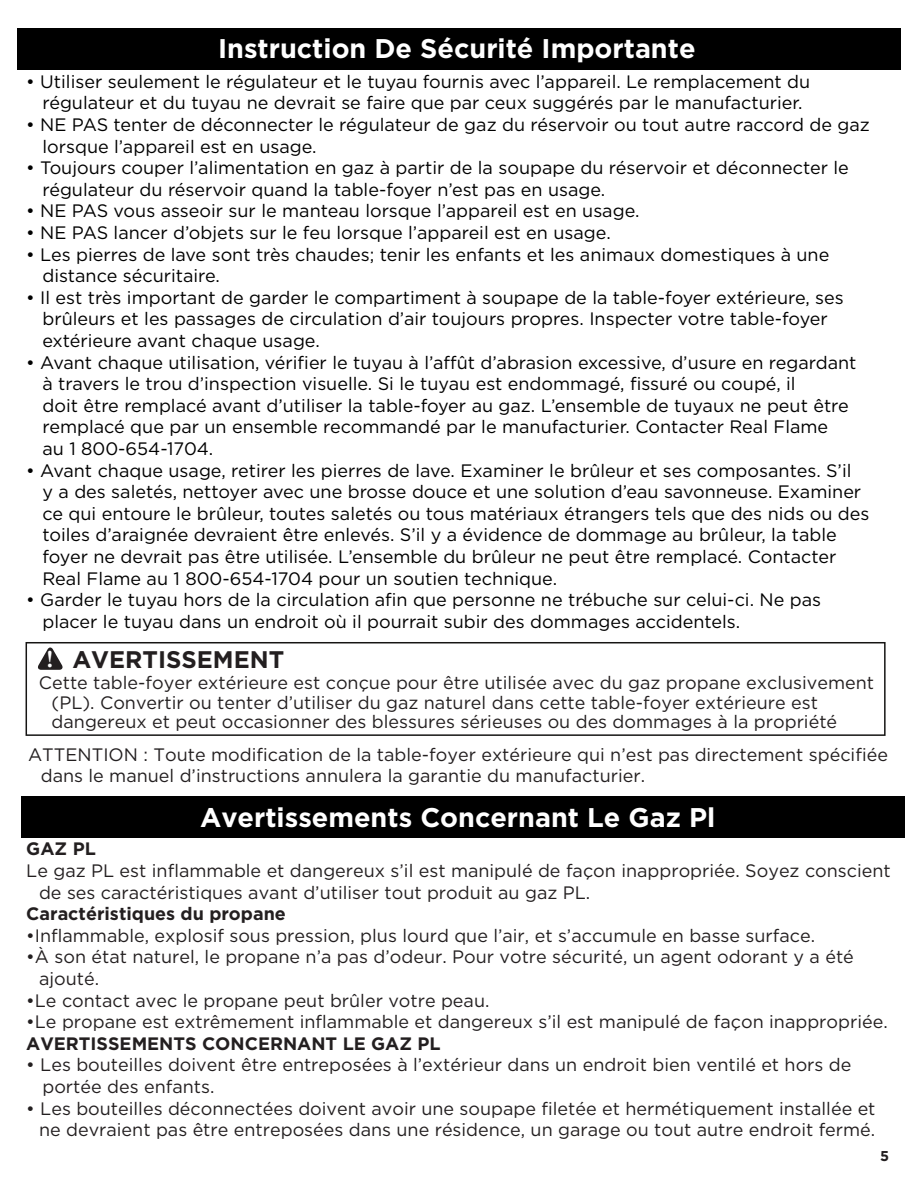
<style>
.page{position:relative;width:918px;height:1188px;background:#fff}
.page>*{position:absolute;margin:0;border:0;box-sizing:border-box;transform-origin:0 0}
.t1{font:700 27px "Gotham";color:#fff}
.t2{font:700 24px "Gotham";color:#231f20}
.t3{font:18px/21.6px "Gotham";color:#000}
.t4{font:18px/21.6px "Gotham";color:#231f20}
.t5{font:700 18px "Gotham";color:#231f20}
.t6{font:700 14.25px "Gotham";color:#231f20}
.s1{font-family:"Iskoola Pota";font-size:24.3px;color:#fff}
</style>
<div class="page">
<div style="left:17px;top:28px;width:884px;height:42px;background:#000"></div>
<div style="left:21px;top:796px;width:884px;height:42px;background:#000"></div>
<svg style="left:38px;top:647px;width:25px;height:23px"></svg>
<div style="left:26px;top:642px;width:860px;height:94px;border:2px solid #161514"></div>
<h1 class="t1" style="left:218px;top:30px;width:479px">Instruction De Sécurité Importante</h1>
<p class="t3" style="left:26px;top:70px;width:785px;text-align:center">• Utiliser seulement le régulateur et le tuyau fournis avec l’appareil. Le remplacement du régulateur et du tuyau ne devrait se faire que par ceux suggérés par le manufacturier.</p>
<p class="t3" style="left:42px;top:113px;width:829px;text-indent:-16px">• NE PAS tenter de déconnecter le régulateur de gaz du réservoir ou tout autre raccord de gaz lorsque l’appareil est en usage.</p>
<p class="t3" style="left:42px;top:157px;width:808px;text-indent:-16px">• Toujours couper l’alimentation en gaz à partir de la soupape du réservoir et déconnecter le régulateur du réservoir quand la table-foyer n’est pas en usage.</p>
<p class="t3" style="left:26px;top:200px;width:615px">• NE PAS vous asseoir sur le manteau lorsque l’appareil est en usage.</p>
<p class="t3" style="left:26px;top:221px;width:586px">• NE PAS lancer d’objets sur le feu lorsque l’appareil est en usage.</p>
<p class="t3" style="left:42px;top:243px;width:788px;text-indent:-16px">• Les pierres de lave sont très chaudes; tenir les enfants et les animaux domestiques à une distance sécuritaire.</p>
<p class="t3" style="left:42px;top:286px;width:803px;text-indent:-16px">• Il est très important de garder le compartiment à soupape de la table-foyer extérieure, ses brûleurs et les passages de circulation d’air toujours propres. Inspecter votre table-foyer extérieure avant chaque usage.</p>
<p class="t3" style="left:42px;top:351px;width:816px;text-indent:-16px">• Avant chaque utilisation, vérifier le tuyau à l’affût d’abrasion excessive, d’usure en regardant à travers le trou d’inspection visuelle. Si le tuyau est endommagé, fissuré ou coupé, il<br>doit être remplacé avant d’utiliser la table-foyer au gaz. L’ensemble de tuyaux ne peut être remplacé que par un ensemble recommandé par le manufacturier. Contacter Real Flame<br>au 1 800-654-1704.</p>
<p class="t3" style="left:42px;top:459px;width:829px;text-indent:-16px">• Avant chaque usage, retirer les pierres de lave. Examiner le brûleur et ses composantes. S’il<br>y a des saletés, nettoyer avec une brosse douce et une solution d’eau savonneuse. Examiner ce qui entoure le brûleur, toutes saletés ou tous matériaux étrangers tels que des nids ou des toiles d’araignée devraient être enlevés. S’il y a évidence de dommage au brûleur, la table foyer ne devrait pas être utilisée. L’ensemble du brûleur ne peut être remplacé. Contacter Real Flame au 1 800-654-1704 pour un soutien technique.</p>
<p class="t3" style="left:42px;top:589px;width:780px;text-indent:-16px">• Garder le tuyau hors de la circulation afin que personne ne trébuche sur celui-ci. Ne pas placer le tuyau dans un endroit où il pourrait subir des dommages accidentels.</p>
<h2 class="t2" style="left:47px;top:644px;width:239px"><span class="s1">!</span> AVERTISSEMENT</h2>
<p class="t4" style="left:52px;top:673px;width:824px;line-height:19.5px;text-indent:-13px">Cette table-foyer extérieure est conçue pour être utilisée avec du gaz propane exclusivement (PL). Convertir ou tenter d’utiliser du gaz naturel dans cette table-foyer extérieure est dangereux et peut occasionner des blessures sérieuses ou des dommages à la propriété</p>
<p class="t4" style="left:41px;top:743px;width:849px;text-indent:-13px">ATTENTION : Toute modification de la table-foyer extérieure qui n’est pas directement spécifiée dans le manuel d’instructions annulera la garantie du manufacturier.</p>
<h1 class="t1" style="left:200px;top:799px;width:517px">Avertissements Concernant Le Gaz Pl</h1>
<p class="t5" style="left:26px;top:837px;width:71px">GAZ PL</p>
<p class="t4" style="left:39px;top:860px;width:853px;text-indent:-13px">Le gaz PL est inflammable et dangereux s’il est manipulé de façon inappropriée. Soyez conscient de ses caractéristiques avant d’utiliser tout produit au gaz PL.</p>
<p class="t5" style="left:26px;top:902px;width:261px">Caractéristiques du propane</p>
<p class="t4" style="left:26px;top:924px;width:790px">•Inflammable, explosif sous pression, plus lourd que l’air, et s’accumule en basse surface.</p>
<p class="t4" style="left:39px;top:946px;width:816px;text-indent:-13px">•À son état naturel, le propane n’a pas d’odeur. Pour votre sécurité, un agent odorant y a été ajouté.</p>
<p class="t4" style="left:26px;top:989px;width:465px">•Le contact avec le propane peut brûler votre peau.</p>
<p class="t4" style="left:26px;top:1011px;width:863px">•Le propane est extrêmement inflammable et dangereux s’il est manipulé de façon inappropriée.</p>
<p class="t5" style="left:26px;top:1032px;width:416px">AVERTISSEMENTS CONCERNANT LE GAZ PL</p>
<p class="t4" style="left:42px;top:1054px;width:811px;text-indent:-16px">• Les bouteilles doivent être entreposées à l’extérieur dans un endroit bien ventilé et hors de portée des enfants.</p>
<p class="t4" style="left:26px;top:1097px;width:851px;text-align:right">• Les bouteilles déconnectées doivent avoir une soupape filetée et hermétiquement installée et ne devraient pas être entreposées dans une résidence, un garage ou tout autre endroit fermé.</p>
<p class="t6" style="left:880px;top:1146px;width:10px">5</p>
</div>
